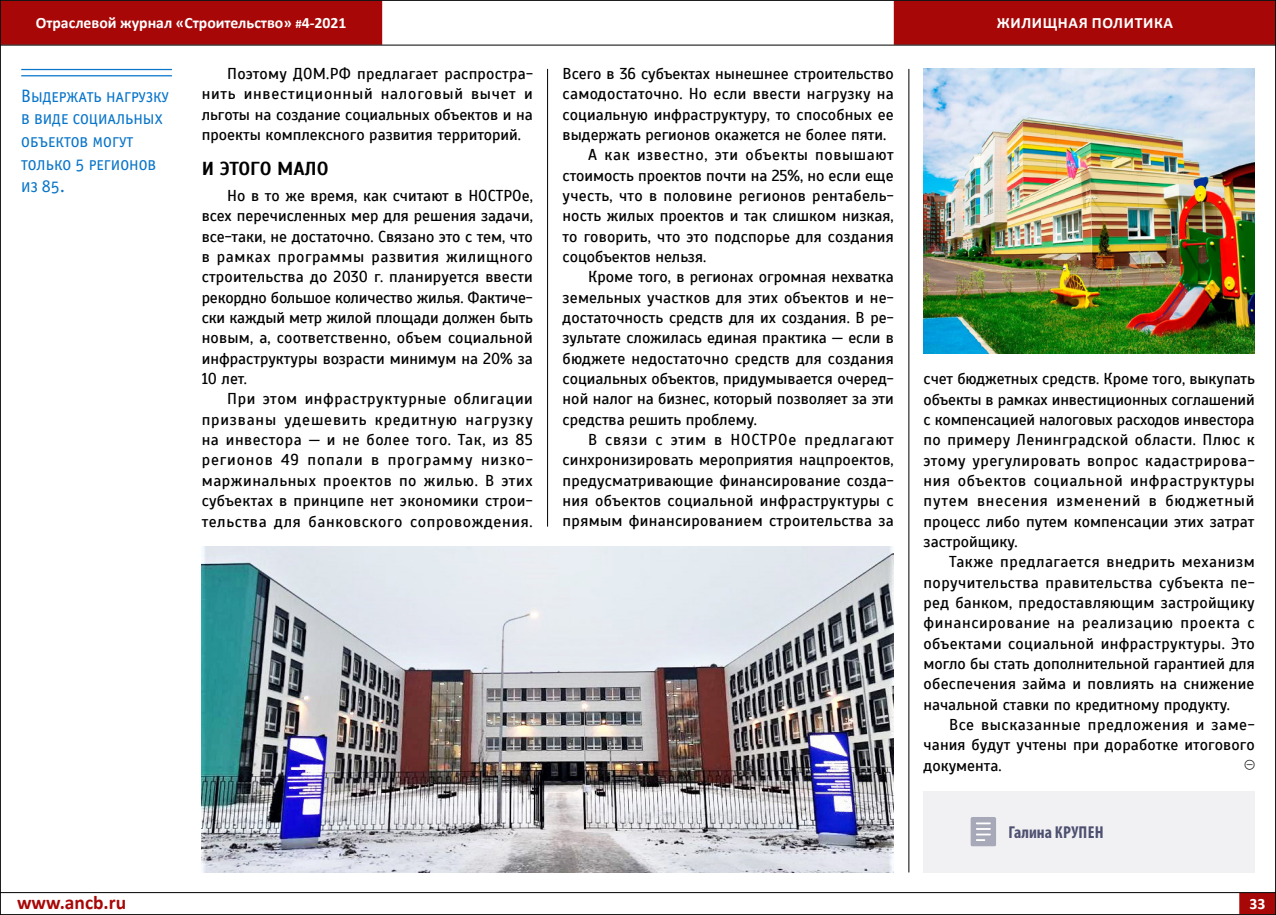
<style>
.page{position:relative;width:1276px;height:915px;background:#fff}
.page>*{position:absolute;margin:0;border:0;box-sizing:border-box;transform-origin:0 0}
.t1{font:700 19.5px "Calibri";color:#a80707}
.t2{font:700 18.75px "Scada";color:#000}
.t3{font:18px/22.5px "Officina Sans Book SCC";color:#0975c9}
.t4{font:700 condensed 17.25px "Myriad Pro";letter-spacing:.01em;color:#4e5070}
.t5{font:15.75px/20.2px "Scada";color:#000;text-align:justify}
.t6{font:15.75px "Scada";letter-spacing:.02em;color:#000}
.t7{font:700 15.75px "Calibri";color:#fff}
.t8{font:15.75px "Scada";letter-spacing:.04em;color:#000}
.t9{font:15.75px "Scada";letter-spacing:.05em;color:#000}
.s1{font-size:12.75px}
</style>
<div class="page">
<img style="left:202px;top:546px;width:692px;height:326px">
<img style="left:923px;top:69px;width:331px;height:284px">
<hr style="left:21px;top:69px;width:151px;height:1px;background:#0975c9">
<hr style="left:21px;top:75px;width:151px;height:1px;background:#0975c9">
<div style="left:923px;top:790px;width:331px;height:82px;background:#f1f1f4"></div>
<svg style="left:970px;top:817px;width:26px;height:29px"></svg>
<hr style="left:908px;top:69px;width:1px;height:803px;background:#000">
<hr style="left:547px;top:69px;width:1px;height:457px;background:#000">
<div style="left:0;top:1px;width:382px;height:44px;background:#a80707"></div>
<div style="left:894px;top:1px;width:382px;height:44px;background:#a80707"></div>
<hr style="left:0;top:0;width:1276px;height:1px;background:#000">
<hr style="left:0;top:45px;width:1276px;height:1px;background:#000">
<div style="left:1239px;top:892px;width:37px;height:21px;background:#a80707"></div>
<hr style="left:0;top:891px;width:1276px;height:1px;background:#000">
<hr style="left:0;top:913px;width:1276px;height:1px;background:#000">
<hr style="left:0;top:0;width:1px;height:914px;background:#000">
<hr style="left:1275px;top:0;width:1px;height:914px;background:#000">
<p class="t7" style="left:36px;top:12px;width:312px">Отраслевой журнал «Строительство» <span class="s1">#</span>4-2021</p>
<p class="t7" style="left:996px;top:12px;width:72px">Жилищная</p>
<p class="t7" style="left:1092px;top:12px;width:43px">политика</p>
<p class="t3" style="left:21px;top:85px;width:149px">Выдержать нагрузку в виде социальных объектов могут только 5 регионов из 85.</p>
<p class="t5" style="left:202px;top:64px;width:333px;text-indent:26px">Поэтому ДОМ.РФ предлагает распростра&shy;нить инвестиционный налоговый вычет и льготы на создание социальных объектов и на проекты комплексного развития территорий.</p>
<p class="t2" style="left:202px;top:157px;width:128px">И ЭТОГО МАЛО</p>
<p class="t5" style="left:202px;top:186px;width:333px;text-indent:26px">Но в то же время, как считают в НОСТРОе, всех перечисленных мер для решения задачи, все-таки, не достаточно. Связано это с тем, что в рамках программы развития жилищного строительства до 2030 г. планируется ввести рекордно большое количество жилья. Фактиче&shy;ски каждый метр жилой площади должен быть новым, а, соответственно, объем социальной инфраструктуры возрасти минимум на 20% за 10 лет.</p>
<p class="t5" style="left:202px;top:389px;width:333px;text-indent:26px">При этом инфраструктурные облигации призваны удешевить кредитную нагрузку на инвестора — и не более того. Так, из 85 регионов 49 попали в программу низко&shy;маржинальных проектов по жилью. В этих субъектах в принципе нет экономики строи&shy;тельства для банковского сопровождения.</p>
<p class="t5" style="left:562px;top:64px;width:333px">Всего в 36 субъектах нынешнее строительство</p>
<p class="t5" style="left:562px;top:84px;width:333px">самодостаточно. Но если ввести нагрузку на</p>
<p class="t5" style="left:562px;top:104px;width:333px">социальную инфраструктуру, то способных ее</p>
<p class="t5" style="left:562px;top:125px;width:325px">выдержать регионов окажется не более пяти.</p>
<p class="t8" style="left:588px;top:146px;width:307px">А как известно, эти объекты повышают</p>
<p class="t5" style="left:562px;top:165px;width:332px">стоимость проектов почти на 25%, но если еще</p>
<p class="t6" style="left:562px;top:186px;width:333px">учесть, что в половине регионов рентабель-</p>
<p class="t5" style="left:562px;top:206px;width:333px">ность жилых проектов и так слишком низкая,</p>
<p class="t5" style="left:562px;top:226px;width:332px">то говорить, что это подспорье для создания</p>
<p class="t5" style="left:562px;top:246px;width:145px">соцобъектов нельзя.</p>
<p class="t5" style="left:588px;top:267px;width:307px">Кроме того, в регионах огромная нехватка</p>
<p class="t5" style="left:562px;top:287px;width:333px">земельных участков для этих объектов и не-</p>
<p class="t5" style="left:562px;top:307px;width:333px">достаточность средств для их создания. В ре-</p>
<p class="t5" style="left:562px;top:328px;width:333px">зультате сложилась единая практика — если в</p>
<p class="t5" style="left:562px;top:348px;width:333px">бюджете недостаточно средств для создания</p>
<p class="t5" style="left:562px;top:368px;width:333px">социальных объектов, придумывается очеред-</p>
<p class="t5" style="left:562px;top:389px;width:333px">ной налог на бизнес, который позволяет за эти</p>
<p class="t5" style="left:562px;top:409px;width:196px">средства решить проблему.</p>
<p class="t9" style="left:588px;top:430px;width:307px">В связи с этим в НОСТРОе предлагают</p>
<p class="t5" style="left:562px;top:450px;width:332px">синхронизировать мероприятия нацпроектов,</p>
<p class="t5" style="left:562px;top:470px;width:333px">предусматривающие финансирование созда-</p>
<p class="t6" style="left:562px;top:491px;width:332px">ния объектов социальной инфраструктуры с</p>
<p class="t6" style="left:562px;top:511px;width:333px">прямым финансированием строительства за</p>
<p class="t5" style="left:923px;top:369px;width:333px">счет бюджетных средств. Кроме того, выкупать объекты в рамках инвестиционных соглашений с компенсацией налоговых расходов инвестора по примеру Ленинградской области. Плюс к этому урегулировать вопрос кадастрирова&shy;ния объектов социальной инфраструктуры путем внесения изменений в бюджетный процесс либо путем компенсации этих затрат застройщику.</p>
<p class="t5" style="left:923px;top:551px;width:333px;text-indent:26px">Также предлагается внедрить механизм поручительства правительства субъекта пе&shy;ред банком, предоставляющим застройщику финансирование на реализацию проекта с объектами социальной инфраструктуры. Это могло бы стать дополнительной гарантией для обеспечения займа и повлиять на снижение начальной ставки по кредитному продукту.</p>
<p class="t5" style="left:923px;top:714px;width:333px;text-indent:26px">Все высказанные предложения и заме&shy;чания будут учтены при доработке итогового документа.</p>
<p class="t4" style="left:1008px;top:821px;width:97px">Галина КРУПЕН</p>
<p class="t1" style="left:17px;top:889px;width:111px">www.ancb.ru</p>
<p class="t7" style="left:1249px;top:892px;width:17px">33</p>
</div>
